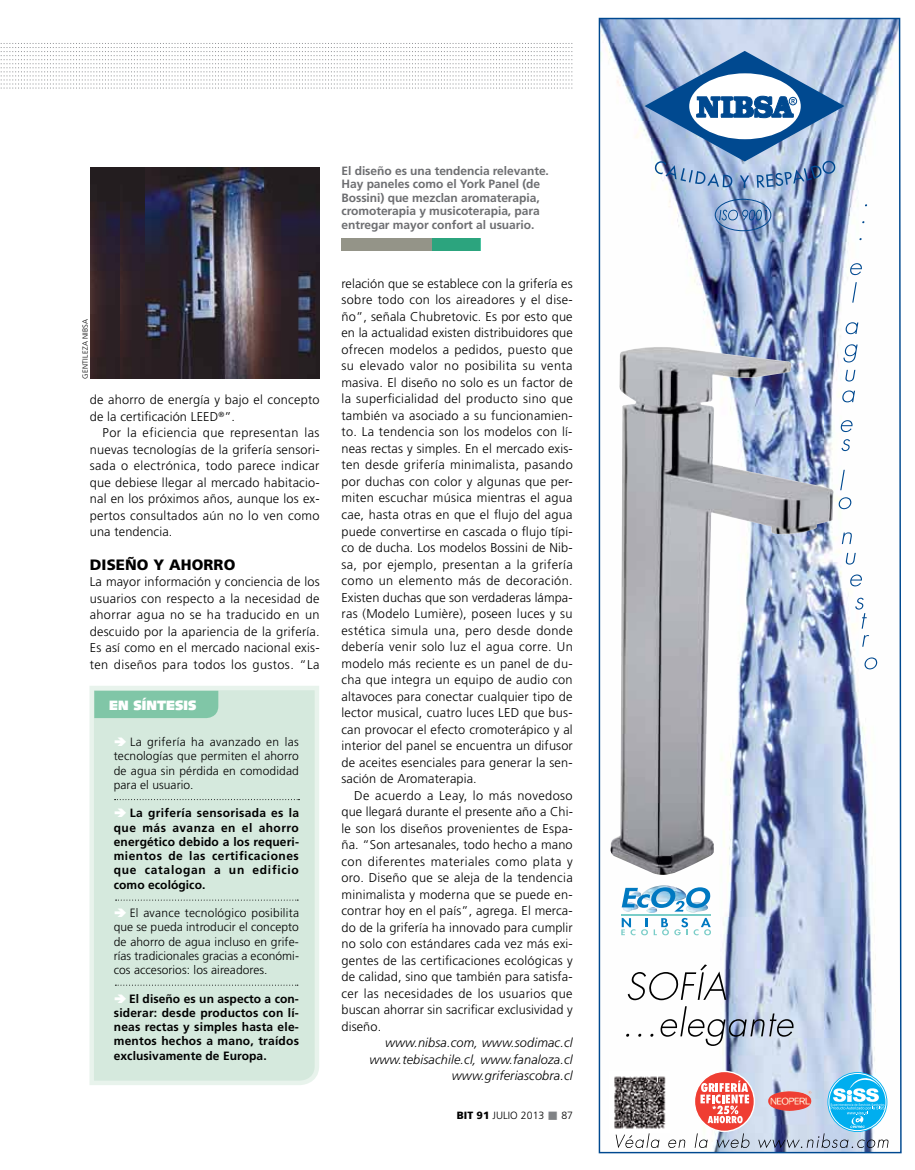
<style>
.page{position:relative;width:915px;height:1170px;background:#fff}
.page>*{position:absolute;margin:0;border:0;box-sizing:border-box;transform-origin:0 0}
.t1{font:900 15px "Frutiger";letter-spacing:.005em;color:#000}
.t2{font:900 13.5px "Syntax";letter-spacing:.005em;color:#fff}
.t3{font:300 12.75px/16.5px "Frutiger";letter-spacing:.015em;color:#000;text-align:justify}
.t4{font:italic 300 12.75px/16.5px "Frutiger";letter-spacing:.01em;color:#000;text-align:right}
.t5{font:300 12.75px "Frutiger";letter-spacing:.035em;color:#000}
.t6{font:700 12px/14.2px "Frutiger";letter-spacing:.015em;color:#000;text-align:justify}
.t7{font:300 12px/14.2px "Frutiger";letter-spacing:.01em;color:#000;text-align:justify}
.t8{font:700 12px/13.5px "Frutiger";letter-spacing:-.005em;color:#6d6e71}
.t9{font:300 10.5px "Frutiger";letter-spacing:.005em;color:#000}
.t10{font:300 7.5px "Frutiger";letter-spacing:.03em;color:#000}
.s1{font-weight:900}
.s2{color:#808285}
</style>
<div class="page">
<div style="left:89px;top:686px;width:230px;height:399px;background:#d5e9dd"></div>
<div style="left:94px;top:690px;width:124px;height:28px;background:#80c6a7"></div>
<svg style="left:114px;top:799px;width:185px;height:1px"></svg>
<svg style="left:115px;top:899px;width:183px;height:1px"></svg>
<svg style="left:115px;top:984px;width:183px;height:1px"></svg>
<img style="left:119px;top:188px;width:200px;height:191px">
<img style="left:90px;top:188px;width:29px;height:191px">
<div style="left:341px;top:238px;width:139px;height:13px;background:#949488"></div>
<div style="left:431px;top:238px;width:49px;height:13px;background:#2ca47e"></div>
<svg style="left:1px;top:43px;width:572px;height:145px"></svg>
<img style="left:598px;top:17px;width:304px;height:1136px">
<svg style="left:115px;top:737px;width:11px;height:9px"></svg>
<svg style="left:115px;top:808px;width:11px;height:9px"></svg>
<svg style="left:115px;top:908px;width:11px;height:9px"></svg>
<svg style="left:115px;top:993px;width:11px;height:9px"></svg>
<p class="t10" style="left:81px;top:378px;width:61px;rotate:-90deg">Gentileza nibsa</p>
<p class="t3" style="left:90px;top:391px;width:231px">de ahorro de energía y bajo el concepto de la certificación LEED</p>
<p class="t3" style="left:218px;top:408px;width:18px"><sup>®</sup>”.</p>
<p class="t5" style="left:102px;top:426px;width:218px">Por la eficiencia que representan las</p>
<p class="t3" style="left:90px;top:441px;width:231px">nuevas tecnologías de la grifería sensori-</p>
<p class="t3" style="left:90px;top:457px;width:231px">sada o electrónica, todo parece indicar</p>
<p class="t3" style="left:90px;top:474px;width:231px">que debiese llegar al mercado habitacio-</p>
<p class="t3" style="left:90px;top:490px;width:231px">nal en los próximos años, aunque los ex-</p>
<p class="t3" style="left:90px;top:507px;width:231px">pertos consultados aún no lo ven como</p>
<p class="t3" style="left:90px;top:523px;width:84px">una tendencia.</p>
<p class="t1" style="left:90px;top:555px;width:147px">DISEÑO Y AHORRO</p>
<p class="t3" style="left:90px;top:573px;width:231px">La mayor información y conciencia de los usuarios con respecto a la necesidad de ahorrar agua no se ha traducido en un descuido por la apariencia de la grifería.<br>Es así como en el mercado nacional exis&shy;ten diseños para todos los gustos. “La</p>
<p class="t2" style="left:109px;top:696px;width:89px">EN SÍNTESIS</p>
<p class="t7" style="left:114px;top:734px;width:186px;text-indent:16px">La grifería ha avanzado en las tecnologías que permiten el ahorro de agua sin pérdida en comodidad para el usuario.</p>
<p class="t6" style="left:114px;top:805px;width:187px;text-indent:16px">La grifería sensorisada es la que más avanza en el ahorro energético debido a los requeri&shy;mientos de las certificaciones que catalogan a un edificio como ecológico.</p>
<p class="t7" style="left:114px;top:905px;width:187px;text-indent:16px">El avance tecnológico posibilita que se pueda introducir el concepto de ahorro de agua incluso en grife&shy;rías tradicionales gracias a económi&shy;cos accesorios: los aireadores.</p>
<p class="t6" style="left:114px;top:991px;width:187px;text-indent:15px">El diseño es un aspecto a con&shy;siderar: desde productos con lí&shy;neas rectas y simples hasta ele&shy;mentos hechos a mano, traídos exclusivamente de Europa.</p>
<p class="t8" style="left:341px;top:164px;width:209px">El diseño es una tendencia relevante.<br>Hay paneles como el York Panel (de Bossini) que mezclan aromaterapia, cromoterapia y musicoterapia, para entregar mayor confort al usuario.</p>
<p class="t3" style="left:341px;top:275px;width:233px">relación que se establece con la grifería es sobre todo con los aireadores y el dise&shy;ño”, señala Chubretovic. Es por esto que en la actualidad existen distribuidores que ofrecen modelos a pedidos, puesto que su elevado valor no posibilita su venta masiva. El diseño no solo es un factor de la superficialidad del producto sino que también va asociado a su funcionamien&shy;to. La tendencia son los modelos con lí&shy;neas rectas y simples. En el mercado exis&shy;ten desde grifería minimalista, pasando por duchas con color y algunas que per&shy;miten escuchar música mientras el agua cae, hasta otras en que el flujo del agua puede convertirse en cascada o flujo típi&shy;co de ducha. Los modelos Bossini de Nib&shy;sa, por ejemplo, presentan a la grifería como un elemento más de decoración.<br>Existen duchas que son verdaderas lámpa&shy;ras (Modelo Lumière), poseen luces y su estética simula una, pero desde donde debería venir solo luz el agua corre. U n modelo más reciente es un panel de du&shy;cha que integra un equipo de audio con altavoces para conectar cualquier tipo de lector musical, cuatro luces LED</p>
<p class="t3" style="left:341px;top:704px;width:233px;text-indent:182px">que bus&shy;can provocar el efecto cromoterápico y al interior del panel se encuentra un difusor de aceites esenciales para generar la sen&shy;sación de Aromaterapia.</p>
<p class="t3" style="left:341px;top:786px;width:233px;text-indent:13px">De acuerdo a Leay, lo más novedoso que llegará durante el presente año a Chi&shy;le son los diseños provenientes de Espa&shy;ña. “Son artesanales, todo hecho a mano con diferentes materiales como plata y oro. Diseño que se aleja de la tendencia minimalista y moderna que se puede en&shy;contrar hoy en el país”, agrega. El merca&shy;do de la grifería ha innovado para cumplir no solo con estándares cada vez más exi&shy;gentes de las certificaciones ecológicas y de calidad, sino que también para satisfa&shy;cer las necesidades de los usuarios que buscan ahorrar sin sacrificar exclusividad y diseño.</p>
<p class="t4" style="left:369px;top:1034px;width:205px">www.nibsa.com, www.sodimac.cl www.tebisachile.cl, www.fanaloza.cl www.griferiascobra.cl</p>
<p class="t9" style="left:456px;top:1109px;width:118px"><span class="s1">BIT 91</span> julio 2013 <span class="s2">■</span> 87</p>
</div>
